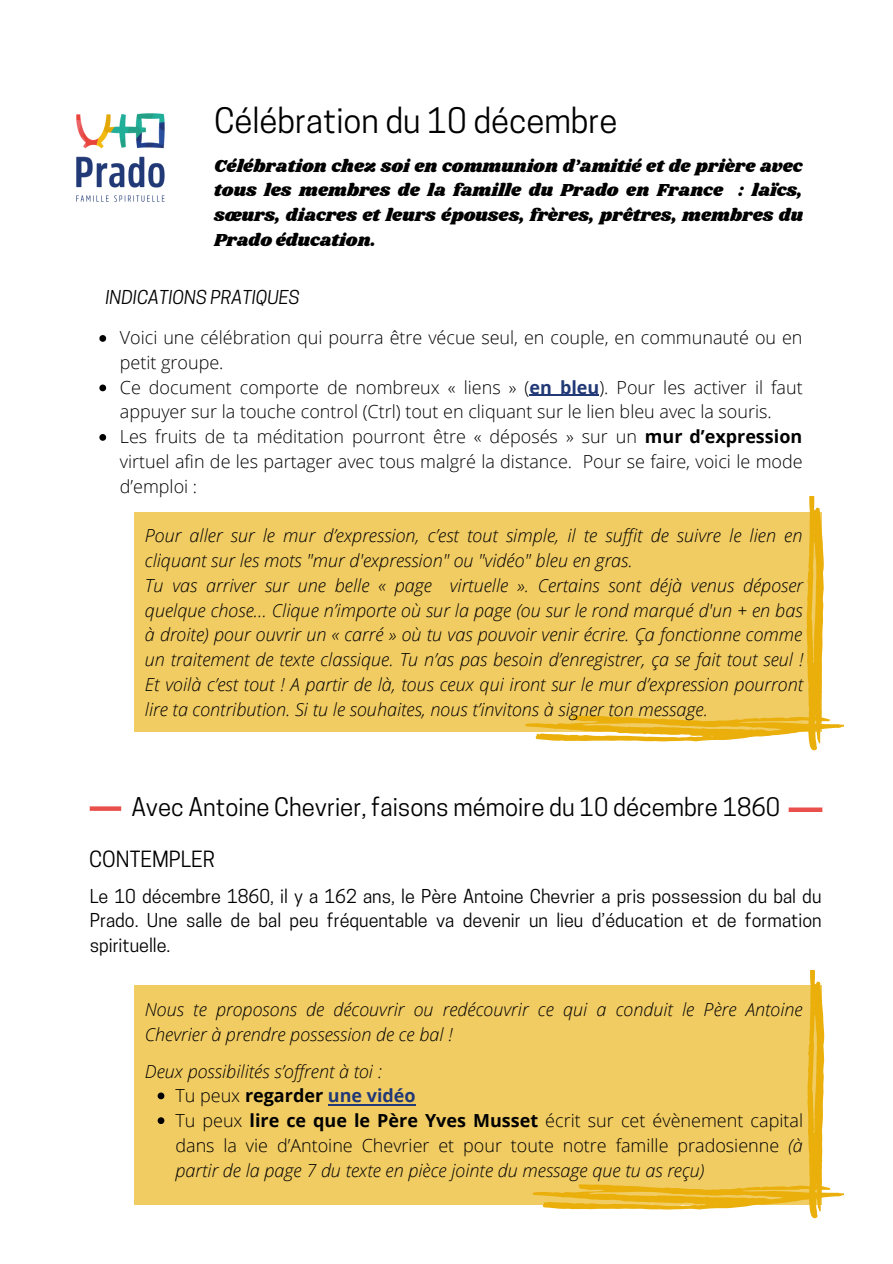
<style>
.page{position:relative;width:893px;height:1264px;background:#fff}
.page>*{position:absolute;margin:0;border:0;box-sizing:border-box;transform-origin:0 0}
.t1{font:33px "Cooper Hewitt";color:#000}
.t2{font:24px "Cooper Hewitt";color:#000}
.t3{font:21px "Cooper Hewitt";color:#000}
.t4{font:italic 300 18px/24.8px "Open Sans";color:#000}
.t5{font:300 18px/24.8px "Open Sans";color:#000}
.t6{font:18px/24.8px "Shrikhand";color:#000;text-align:justify}
.t7{font:18px/24.8px "Cooper Hewitt";color:#000;text-align:justify}
.t8{font:italic 18px "Cooper Hewitt";color:#000}
.s1{font-weight:700;color:#223977}
.s2{font-weight:700}
.s3{font-style:italic}
</style>
<div class="page">
<img style="left:76px;top:113px;width:89px;height:89px">
<div style="left:134px;top:512px;width:687px;height:219px;background:#f1cc63"></div>
<svg style="left:525px;top:496px;width:318px;height:254px"></svg>
<svg style="left:99px;top:335px;width:7px;height:7px"></svg>
<svg style="left:99px;top:384px;width:7px;height:7px"></svg>
<hr style="left:529px;top:394px;width:70px;height:2px;background:#223977">
<svg style="left:99px;top:434px;width:7px;height:7px"></svg>
<div style="left:134px;top:985px;width:687px;height:219px;background:#f1cc63"></div>
<svg style="left:532px;top:970px;width:311px;height:248px"></svg>
<svg style="left:158px;top:1092px;width:6px;height:7px"></svg>
<hr style="left:328px;top:1103px;width:88px;height:2px;background:#223977">
<svg style="left:158px;top:1117px;width:6px;height:6px"></svg>
<div style="left:90px;top:806px;width:31px;height:5px;background:#ea504b"></div>
<div style="left:788px;top:807px;width:34px;height:5px;background:#ea504b"></div>
<h1 class="t1" style="left:214px;top:109px;width:405px">Célébration du 10 décembre</h1>
<p class="t6" style="left:214px;top:154px;width:590px">Célébration chez soi en communion d’amitié et de prière avec tous les membres de la famille du Prado en France : laïcs, sœurs, diacres et leurs épouses, frères, prêtres, membres du Prado éducation.</p>
<p class="t8" style="left:105px;top:291px;width:196px">INDICATIONS PRATIQUES</p>
<p class="t5" style="left:120px;top:325px;width:684px">Voici une célébration qui pourra être vécue seul, en couple, en communauté ou en petit groupe.<br>Ce document comporte de nombreux « liens » (<span class="s1">en bleu</span>). Pour les activer il faut appuyer sur la touche control (Ctrl) tout en cliquant sur le lien bleu avec la souris.<br>Les fruits de ta méditation pourront être « déposés » sur un <span class="s2">mur d’expression </span>virtuel afin de les partager avec tous malgré la distance. Pour se faire, voici le mode d’emploi :</p>
<p class="t4" style="left:145px;top:523px;width:660px">Pour aller sur le mur d’expression, c’est tout simple, il te suffit de suivre le lien en cliquant sur les mots "mur d'expression" ou "vidéo" bleu en gras.<br>Tu vas arriver sur une belle « page virtuelle ». Certains sont déjà venus déposer quelque chose… Clique n’importe où sur la page (ou sur le rond marqué d'un + en bas à droite) pour ouvrir un « carré » où tu vas pouvoir venir écrire. Ça fonctionne comme un traitement de texte classique. Tu n’as pas besoin d’enregistrer, ça se fait tout seul !<br>Et voilà c’est tout ! A partir de là, tous ceux qui iront sur le mur d’expression pourront lire ta contribution. Si tu le souhaites, nous t’invitons à signer ton message.</p>
<h2 class="t2" style="left:131px;top:798px;width:650px">Avec Antoine Chevrier, faisons mémoire du 10 décembre 1860</h2>
<p class="t3" style="left:89px;top:851px;width:127px">CONTEMPLER</p>
<p class="t7" style="left:90px;top:885px;width:733px">Le 10 décembre 1860, il y a 162 ans, le Père Antoine Chevrier a pris possession du bal du Prado. Une salle de bal peu fréquentable va devenir un lieu d’éducation et de formation spirituelle.</p>
<p class="t4" style="left:145px;top:996px;width:659px">Nous te proposons de découvrir ou redécouvrir ce qui a conduit le Père Antoine<br>Chevrier à prendre possession de ce bal !</p>
<p class="t4" style="left:145px;top:1058px;width:239px">Deux possibilités s’offrent à toi :</p>
<p class="t5" style="left:175px;top:1082px;width:629px">Tu peux <span class="s2">regarder</span> <span class="s1">une vidéo<br></span>Tu peux <span class="s2">lire ce que le Père Yves Musset</span> écrit sur cet évènement capital dans la vie d’Antoine Chevrier et pour toute notre famille pradosienne <span class="s3">(à partir de la page 7 du texte en pièce jointe du message que tu as reçu)</span></p>
</div>
